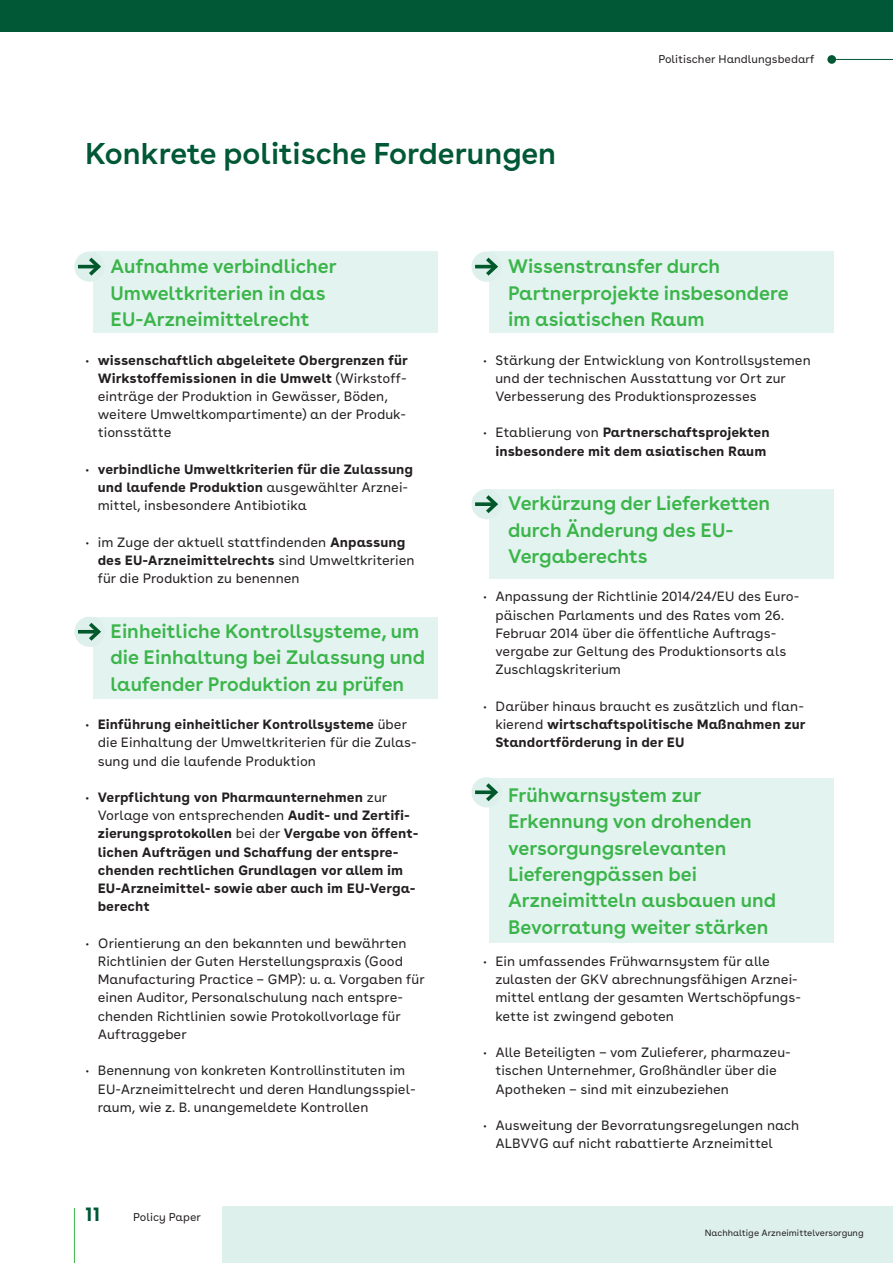
<style>
.page{position:relative;width:893px;height:1263px;background:#fff}
.page>*{position:absolute;margin:0;border:0;box-sizing:border-box;transform-origin:0 0}
.t1{font:600 30px "AOK Buenos Aires";color:#005836}
.t2{font:600 19.5px/26.4px "AOK Buenos Aires";color:#3bb54a}
.t3{font:700 19.5px "AOK Buenos Aires Text";color:#005836}
.t4{font:13.5px/18.3px "AOK Buenos Aires Text";color:#231f20}
.t5{font:700 13.5px/18.3px "AOK Buenos Aires Text";color:#231f20}
.t6{font:11.25px "AOK Buenos Aires Text";color:#231f20}
.t7{font:9px "AOK Buenos Aires Text";color:#231f20}
.s1{font-weight:700}
.s2{font-weight:400}
</style>
<div class="page">
<hr style="left:74px;top:1208px;width:1px;height:55px;background:#3bb54a">
<div style="left:489px;top:778px;width:344px;height:165px;background:#e3f3f0"></div>
<div style="left:471px;top:777px;width:31px;height:30px;background:#ddf0eb;border-radius:50%"></div>
<svg style="left:475px;top:790px;width:7px;height:4px"></svg>
<svg style="left:482px;top:783px;width:16px;height:19px"></svg>
<div style="left:489px;top:251px;width:344px;height:82px;background:#e3f3f0"></div>
<div style="left:489px;top:489px;width:344px;height:89px;background:#e3f3f0"></div>
<div style="left:94px;top:251px;width:344px;height:82px;background:#e3f3f0"></div>
<div style="left:94px;top:617px;width:344px;height:81px;background:#e3f3f0"></div>
<hr style="left:836px;top:59px;width:57px;height:1px;background:#005836">
<div style="left:827px;top:55px;width:9px;height:9px;background:#005836;border-radius:50%"></div>
<div style="left:0;top:0;width:893px;height:32px;background:#005836"></div>
<div style="left:74px;top:251px;width:31px;height:31px;background:#ddf0eb;border-radius:50%"></div>
<hr style="left:78px;top:265px;width:20px;height:3px;background:#00582b">
<svg style="left:85px;top:257px;width:16px;height:19px"></svg>
<div style="left:471px;top:251px;width:31px;height:31px;background:#ddf0eb;border-radius:50%"></div>
<hr style="left:475px;top:265px;width:21px;height:3px;background:#00582b">
<svg style="left:482px;top:257px;width:16px;height:19px"></svg>
<div style="left:471px;top:489px;width:31px;height:30px;background:#ddf0eb;border-radius:50%"></div>
<svg style="left:475px;top:502px;width:7px;height:4px"></svg>
<svg style="left:482px;top:495px;width:16px;height:18px"></svg>
<div style="left:74px;top:617px;width:31px;height:30px;background:#ddf0eb;border-radius:50%"></div>
<hr style="left:78px;top:630px;width:20px;height:3px;background:#00582b">
<svg style="left:85px;top:622px;width:16px;height:19px"></svg>
<div style="left:222px;top:1206px;width:671px;height:57px;background:#ddf0eb"></div>
<h1 class="t1" style="left:85px;top:128px;width:473px">Konkrete politische Forderungen</h1>
<p class="t6" style="left:658px;top:50px;width:158px">Politischer Handlungsbedarf</p>
<h2 class="t2" style="left:111px;top:251px;width:228px">Aufnahme verbindlicher<br>Umweltkriterien in das<br>EU-Arzneimittelrecht</h2>
<p class="t4" style="left:98px;top:349px;width:311px;text-indent:-12px"><span class="s1">• wissenschaftlich abgeleitete Obergrenzen für Wirkstoffemissionen in die Umwelt</span> (Wirkstoff&shy;einträge der Produktion in Gewässer, Böden, weitere Umweltkompartimente) an der Produk&shy;tionsstätte</p>
<p class="t5" style="left:98px;top:459px;width:317px;text-indent:-12px">• verbindliche Umweltkriterien für die Zulassung und laufende Produktion <span class="s2">ausgewählter Arznei&shy;mittel, insbesondere Antibiotika</span></p>
<p class="t4" style="left:98px;top:532px;width:318px;text-indent:-12px">• im Zuge der aktuell stattfindenden <span class="s1">Anpassung des EU-Arzneimittelrechts</span> sind Umweltkriterien für die Produktion zu benennen</p>
<h2 class="t2" style="left:111px;top:616px;width:316px">Einheitliche Kontrollsysteme, um die Einhaltung bei Zulassung und laufender Produktion zu prüfen</h2>
<p class="t4" style="left:98px;top:714px;width:321px;text-indent:-12px"><span class="s1">• Einführung einheitlicher Kontrollsysteme</span> über die Einhaltung der Umweltkriterien für die Zulas&shy;sung und die laufende Produktion</p>
<p class="t5" style="left:98px;top:787px;width:322px;text-indent:-12px">• Verpflichtung von Pharmaunternehmen <span class="s2">zur Vorlage von entsprechenden</span> Audit- und Zertifi&shy;zierungsprotokollen <span class="s2">bei der</span> Vergabe von öffent&shy;lichen Aufträgen und Schaffung der entspre&shy;chenden rechtlichen Grundlagen vor allem im EU-Arzneimittel- sowie aber auch im EU-Verga&shy;berecht</p>
<p class="t4" style="left:98px;top:933px;width:328px;text-indent:-12px">• Orientierung an den bekannten und bewährten Richtlinien der Guten Herstellungspraxis (Good Manufacturing Practice – GMP): u. a. Vorgaben für einen Auditor, Personalschulung nach entspre&shy;chenden Richtlinien sowie Protokollvorlage für Auftraggeber</p>
<p class="t4" style="left:98px;top:1060px;width:319px;text-indent:-12px">• Benennung von konkreten Kontrollinstituten im<br>EU-Arzneimittelrecht und deren Handlungsspiel&shy;raum, wie z. B. unangemeldete Kontrollen</p>
<h2 class="t3" style="left:85px;top:1197px;width:17px">11</h2>
<p class="t6" style="left:133px;top:1208px;width:69px">Policy Paper</p>
<h2 class="t2" style="left:508px;top:251px;width:282px">Wissenstransfer durch<br>Partnerprojekte insbesondere im asiatischen Raum</h2>
<p class="t4" style="left:495px;top:349px;width:317px;text-indent:-12px">• Stärkung der Entwicklung von Kontrollsystemen und der technischen Ausstattung vor Ort zur<br>Verbesserung des Produktionsprozesses</p>
<p class="t5" style="left:483px;top:422px;width:288px;text-align:right"><span class="s2">• Etablierung von</span> Partnerschaftsprojekten insbesondere mit dem asiatischen Raum</p>
<h2 class="t2" style="left:508px;top:488px;width:264px">Verkürzung der Lieferketten durch Änderung des EU-<br>Vergaberechts</h2>
<p class="t4" style="left:495px;top:586px;width:305px;text-indent:-12px">• Anpassung der Richtlinie 2014/24/EU des Euro&shy;päischen Parlaments und des Rates vom 26.<br>Februar 2014 über die öffentliche Auftrags&shy;vergabe zur Geltung des Produktionsorts als Zuschlagskriterium</p>
<p class="t5" style="left:495px;top:695px;width:312px;text-align:justify;text-indent:-12px"><span class="s2">• Darüber hinaus braucht es zusätzlich und flan&shy;kierend</span> wirtschaftspolitische Maßnahmen zur Standortförderung in der EU</p>
<h2 class="t2" style="left:508px;top:780px;width:270px">Frühwarnsystem zur<br>Erkennung von drohenden versorgungsrelevanten<br>Lieferengpässen bei<br>Arzneimitteln ausbauen und<br>Bevorratung weiter stärken</h2>
<p class="t4" style="left:495px;top:951px;width:307px;text-indent:-12px">• Ein umfassendes Frühwarnsystem für alle zulasten der GKV abrechnungsfähigen Arznei&shy;mittel entlang der gesamten Wertschöpfungs&shy;kette ist zwingend geboten</p>
<p class="t4" style="left:495px;top:1042px;width:297px;text-indent:-12px">• Alle Beteiligten – vom Zulieferer, pharmazeu&shy;tischen Unternehmer, Großhändler über die<br>Apotheken – sind mit einzubeziehen</p>
<p class="t4" style="left:495px;top:1115px;width:305px;text-indent:-12px">• Ausweitung der Bevorratungsregelungen nach<br>ALBVVG auf nicht rabattierte Arzneimittel</p>
<p class="t7" style="left:705px;top:1225px;width:160px">Nachhaltige Arzneimittelversorgung</p>
</div>
